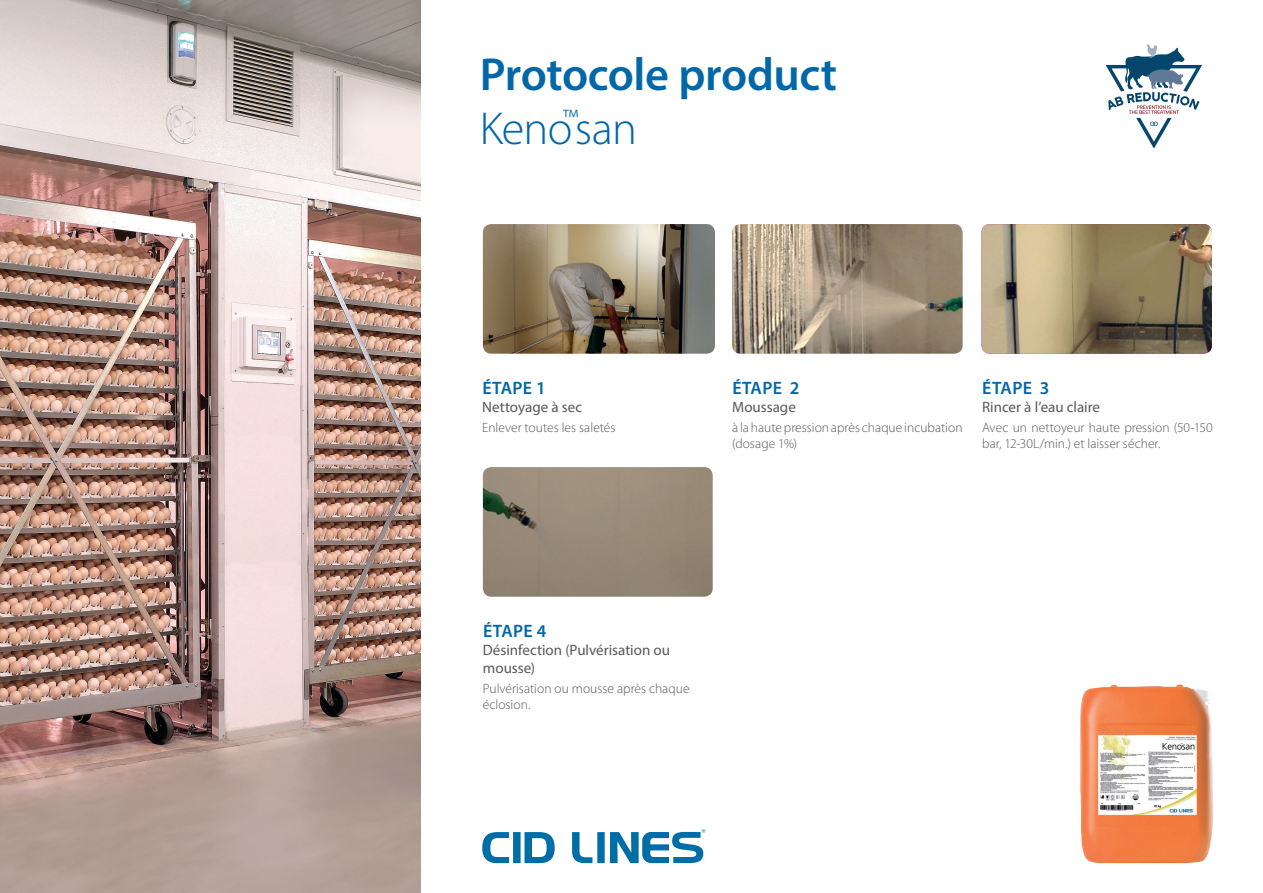
<style>
.page{position:relative;width:1263px;height:893px;background:#fff}
.page>*{position:absolute;margin:0;border:0;box-sizing:border-box;transform-origin:0 0}
.t1{font:600 46.35px/53.6px "Myriad Pro";letter-spacing:-.01em;color:#0068a9}
.t2{font:600 18px "Myriad Pro";letter-spacing:.02em;color:#0068a9}
.t3{font:15px/18px "Myriad Pro";color:#57585a}
.t4{font:300 13.5px/16.2px "Myriad Pro";color:#57585a}
.s1{font-weight:300}
</style>
<div class="page">
<svg style="left:1106px;top:44px;width:96px;height:105px"></svg>
<svg style="left:482px;top:832px;width:73px;height:31px"></svg>
<svg style="left:572px;top:829px;width:133px;height:34px"></svg>
<img style="left:483px;top:224px;width:232px;height:130px">
<img style="left:732px;top:224px;width:231px;height:130px">
<img style="left:981px;top:224px;width:231px;height:130px">
<img style="left:483px;top:467px;width:230px;height:130px">
<img style="left:1080px;top:684px;width:133px;height:179px">
<img style="left:0;top:0;width:421px;height:893px">
<h1 class="t1" style="left:480px;top:47px;width:359px">Protocole product<br><span class="s1">Keno</span><sup>™</sup><span class="s1">san</span></h1>
<h2 class="t2" style="left:482px;top:376px;width:65px">ÉTAPE 1</h2>
<p class="t3" style="left:482px;top:397px;width:102px">Nettoyage à sec</p>
<p class="t4" style="left:482px;top:420px;width:135px">Enlever toutes les saletés</p>
<h2 class="t2" style="left:732px;top:376px;width:69px">ÉTAPE 2</h2>
<p class="t3" style="left:732px;top:397px;width:65px">Moussage</p>
<p class="t4" style="left:732px;top:420px;width:232px">à la haute pression après chaque incubation (dosage 1%)</p>
<h2 class="t2" style="left:982px;top:376px;width:69px">ÉTAPE 3</h2>
<p class="t3" style="left:982px;top:397px;width:119px">Rincer à l’eau claire</p>
<p class="t4" style="left:982px;top:420px;width:232px">Avec un nettoyeur haute pression (50-150 bar, 12-30L/min.) et laisser sécher.</p>
<h2 class="t2" style="left:483px;top:619px;width:65px">ÉTAPE 4</h2>
<p class="t3" style="left:483px;top:640px;width:189px">Désinfection (Pulvérisation ou mousse)</p>
<p class="t4" style="left:483px;top:681px;width:208px">Pulvérisation ou mousse après chaque éclosion.</p>
</div>
